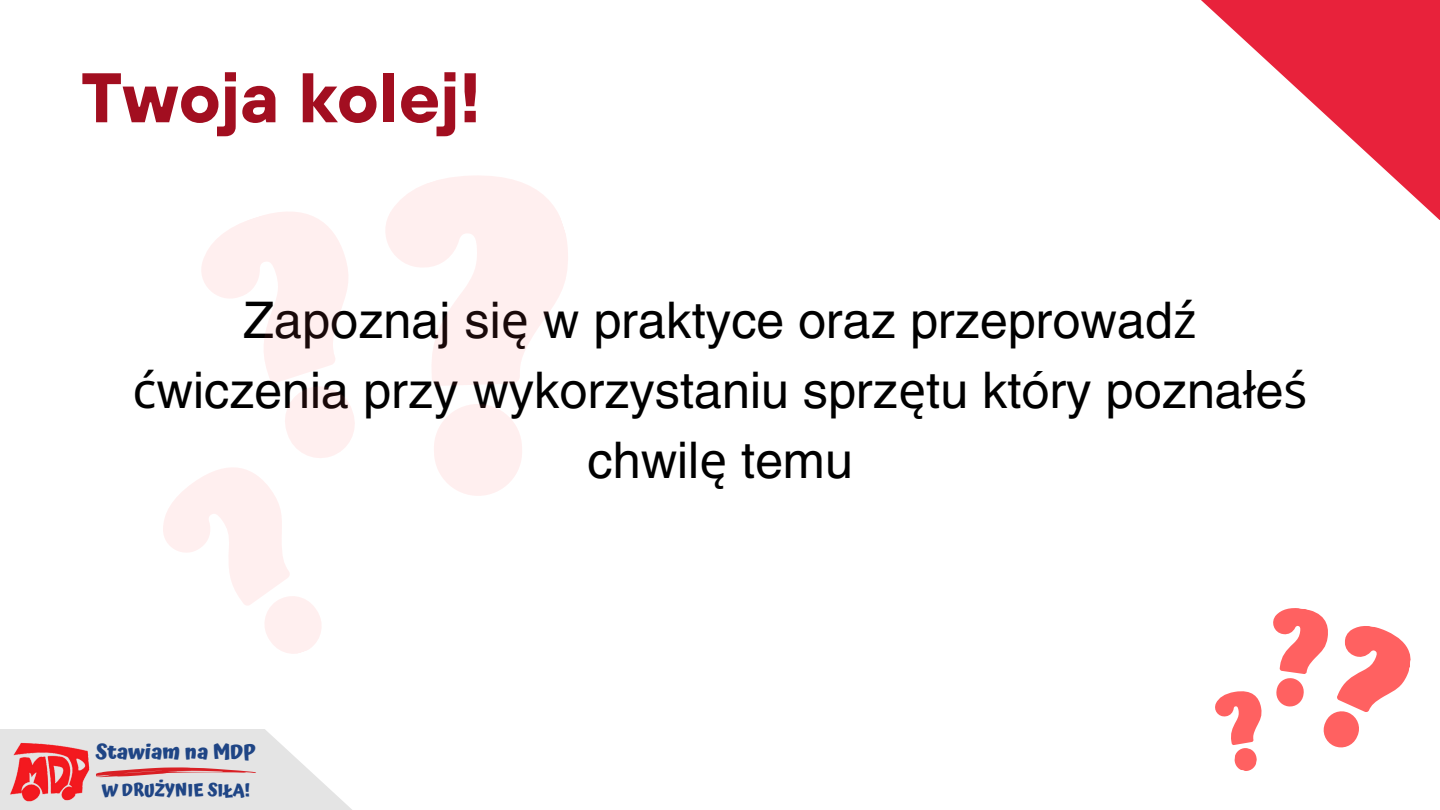
<style>
.page{position:relative;width:1440px;height:810px;background:#fff}
.page>*{position:absolute;margin:0;border:0;box-sizing:border-box;transform-origin:0 0}
.t1{font:700 70px "TT Hoves";color:#a20e20}
.t2{font:50px/69.8px "Helios";color:#000;text-align:center}
.t3{font:700 20.5px "Atma";color:#1f4585}
.t4{font:700 17.5px "Atma";color:#1f4585}
.s1{font-family:"Noto Sans"}
</style>
<div class="page">
<svg style="left:1201px;top:0;width:239px;height:220px"></svg>
<svg style="left:0;top:729px;width:352px;height:81px;background:#e8cece"></svg>
<svg style="left:1215px;top:608px;width:196px;height:163px"></svg>
<svg style="left:434px;top:408px;width:88px;height:88px"></svg>
<svg style="left:385px;top:176px;width:183px;height:232px;fill:#ffefef"></svg>
<svg style="left:163px;top:212px;width:192px;height:442px"></svg>
<p class="t1" style="left:81px;top:52px;width:401px">Twoja kolej!</p>
<h1 class="t2" style="left:133px;top:284px;width:1176px">Zapoznaj si<span class="s1">ę</span> w praktyce oraz przeprowad<span class="s1">ź ć</span>wiczenia przy wykorzystaniu sprz<span class="s1">ę</span>tu który pozna<span class="s1">ł</span>e<span class="s1">ś </span>chwil<span class="s1">ę</span> temu</h1>
<h2 class="t3" style="left:96px;top:740px;width:162px">Stawiam na MDP</h2>
<p class="t4" style="left:102px;top:779px;width:150px">W DRUŻYNIE SIŁA!</p>
</div>
